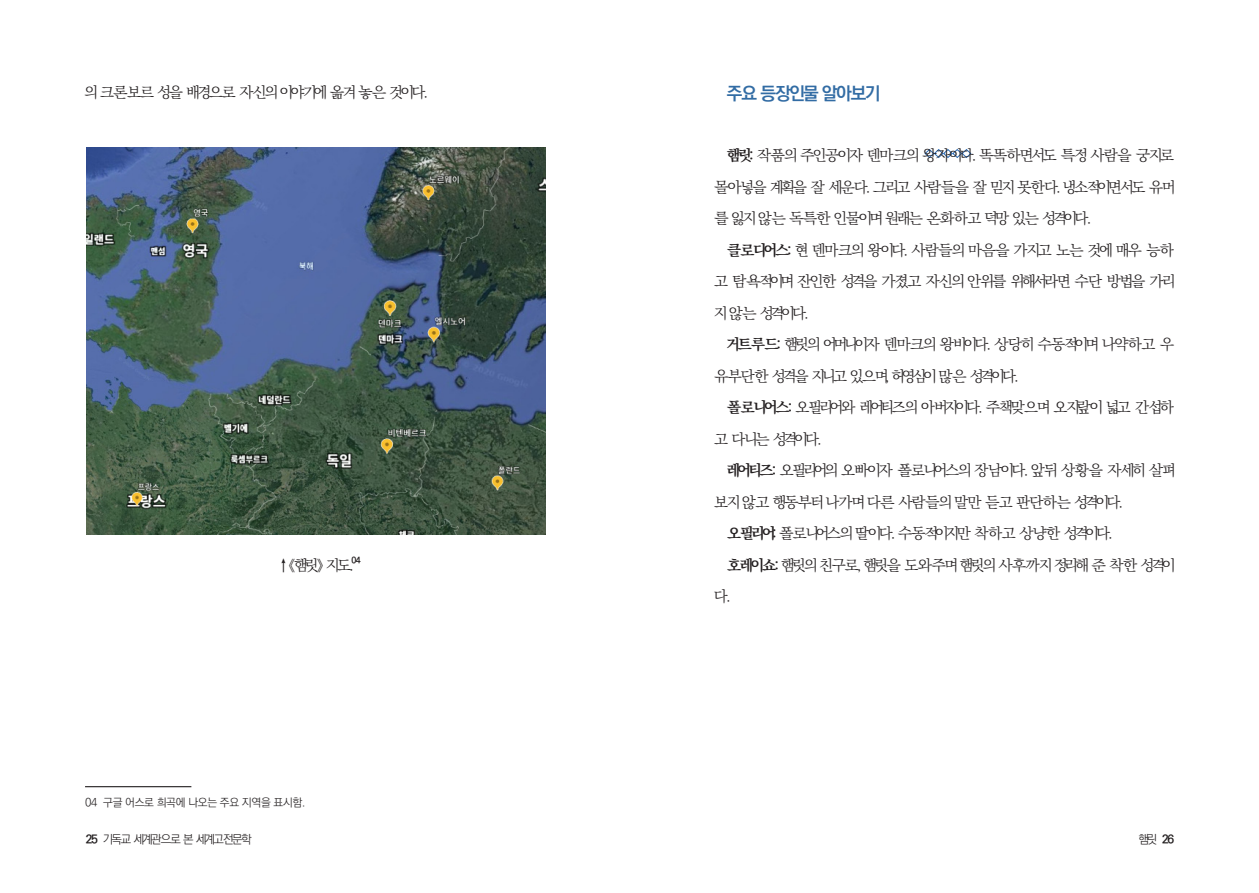
<style>
.page{position:relative;width:1259px;height:893px;background:#fff}
.page>*{position:absolute;margin:0;border:0;box-sizing:border-box;transform-origin:0 0}
.문단_제목{font:18px "Ko Pub World Dotum PB";letter-spacing:-.07em;color:#326ca4}
.기본_BOLD{font:15px/31.5px "Ko Pub World Batang PL";letter-spacing:-.105em;color:#231f20}
.기본_BOLD-2{font:15px/31.5px "Ko Pub World Batang PL";letter-spacing:-.075em;color:#231f20}
.기본_BOLD-3{font:15px/31.5px "Ko Pub World Batang PL";letter-spacing:-.165em;color:#231f20}
.기본_BOLD-4{font:15px/31.5px "Ko Pub World Batang PL";letter-spacing:-.185em;color:#231f20}
.t1{font:12px "Ko Pub World Dotum PL";letter-spacing:-.13em;color:#231f20}
.각주-본문{font:11.25px "Ko Pub World Dotum PL";letter-spacing:-.025em;color:#231f20}
.t2{font:8.7px "Ko Pub World Dotum PB";color:#231f20}
.s1{font-family:"Ko Pub World Batang PB"}
.s2{font-family:"Ko Pub World Dotum PB"}
</style>
<div class="page">
<hr style="left:85px;top:786px;width:106px;height:1px;background:#231f20">
<img style="left:86px;top:148px;width:459px;height:387px">
<svg style="left:924px;top:149px;width:48px;height:9px"></svg>
<p class="기본_BOLD" style="left:84px;top:77px;width:346px">의 크론보르 성을 배경으로 자신의 이야기에 옮겨 놓은 것이다.</p>
<p class="기본_BOLD" style="left:277px;top:549px;width:79px">↑《햄릿》 지도.</p>
<p class="t2" style="left:351px;top:554px;width:11px">04</p>
<p class="각주-본문" style="left:85px;top:794px;width:222px">04 구글 어스로 희곡에 나오는 주요 지역을 표시함.</p>
<p class="문단_제목" style="left:727px;top:81px;width:155px">주요 등장인물 알아보기</p>
<p class="기본_BOLD" style="left:714px;top:140px;width:463px;text-align:justify;text-indent:12px"><span class="s1">햄릿:</span> 작품의 주인공이자 덴마크의 왕자이다. 똑똑하면서도 특정 사람을 궁지로 몰아넣을 계획을 잘 세운다. 그리고 사람들을 잘 믿지 못한다. 냉소적이면서도 유머 를 잃지 않는 독특한 인물이며 원래는 온화하고 덕망 있는 성격이다.</p>
<p class="기본_BOLD" style="left:713px;top:234px;width:464px;text-indent:13px"><span class="s1">클로디어스:</span> 현 덴마크의 왕이다. 사람들의 마음을 가지고 노는 것에 매우 능하 고 탐욕적이며 잔인한 성격을 가졌고 자신의 안위를 위해서라면 수단 방법을 가리 지 않는 성격이다.</p>
<p class="기본_BOLD-3" style="left:714px;top:329px;width:461px;text-indent:12px"><span class="s1">거트루드:</span> 햄릿의 어머니이자 덴마크의 왕비이다. 상당히 수동적이며 나약하고 우 유부단한 성격을 지니고 있으며, 허영심이 많은 성격이다.</p>
<p class="기본_BOLD-4" style="left:714px;top:392px;width:461px;text-indent:13px"><span class="s1">폴로니어스:</span> 오필리어와 레어티즈의 아버지이다. 주책맞으며 오지랖이 넓고 간섭하 고 다니는 성격이다.</p>
<p class="기본_BOLD-2" style="left:714px;top:455px;width:463px;text-indent:12px"><span class="s1">레어티즈:</span> 오필리어의 오빠이자 폴로니어스의 장남이다. 앞뒤 상황을 자세히 살펴 보지 않고 행동부터 나가며 다른 사람들의 말만 듣고 판단하는 성격이다.</p>
<p class="기본_BOLD" style="left:727px;top:518px;width:388px"><span class="s1">오필리어:</span> 폴로니어스의 딸이다. 수동적이지만 착하고 상냥한 성격이다.</p>
<p class="기본_BOLD" style="left:714px;top:549px;width:463px;text-indent:13px"><span class="s1">호레이쇼:</span> 햄릿의 친구로, 햄릿을 도와주며 햄릿의 사후까지 정리해 준 착한 성격이 다.</p>
<p class="t1" style="left:86px;top:831px;width:167px"><span class="s2">25</span> 기독교 세계관으로 본 세계고전문학</p>
<p class="t1" style="left:1138px;top:831px;width:37px">햄릿 <span class="s2">26</span></p>
</div>
